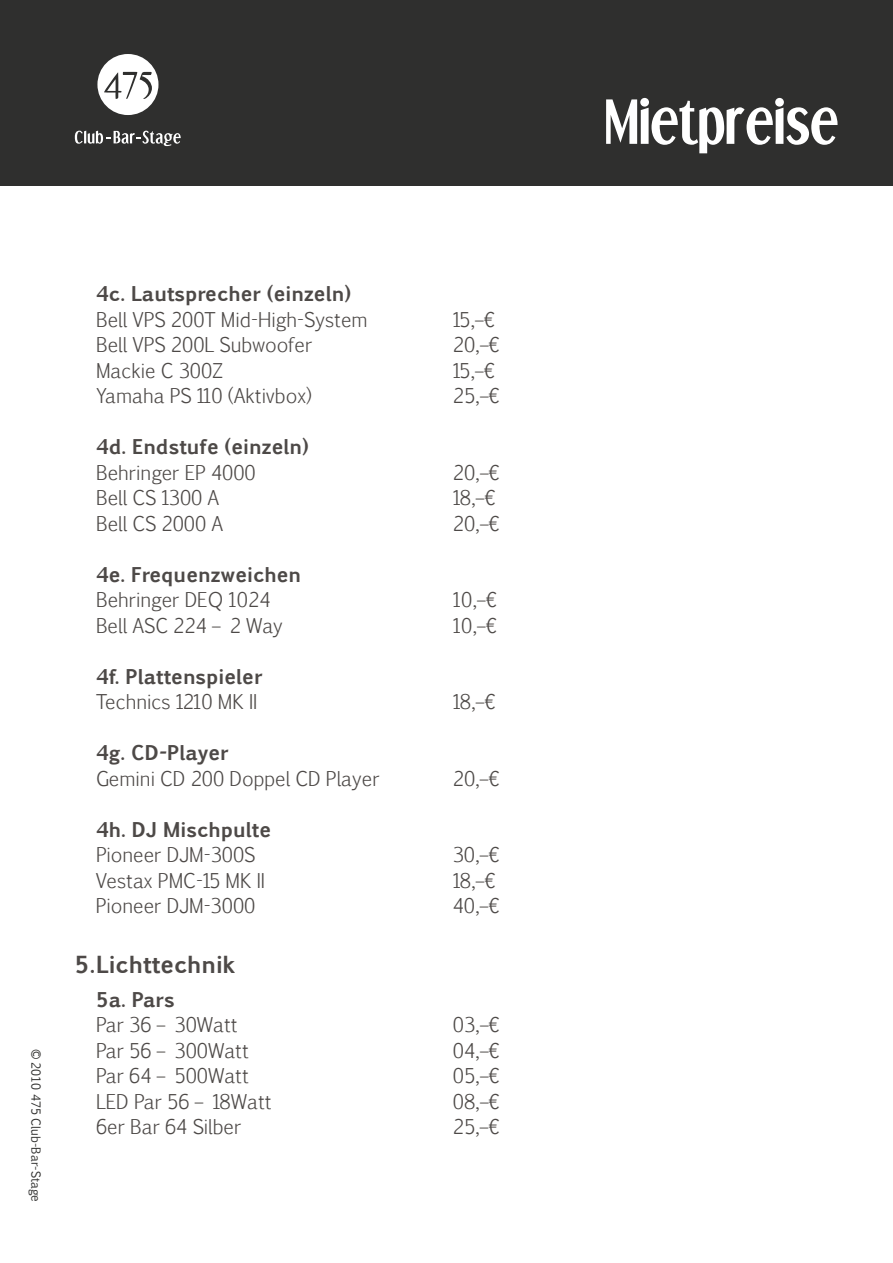
<style>
.page{position:relative;width:893px;height:1263px;background:#fff}
.page>*{position:absolute;margin:0;border:0;box-sizing:border-box;transform-origin:0 0}
.t1{font:700 52.5px "Dream Orphans";color:#fff}
.t2{font:700 22.5px "Pigiarniq";color:#4d4947}
.t3{font:300 19.5px "Pigiarniq";color:#4d4947}
.t4{font:700 19.5px "Pigiarniq";color:#4d4947}
.t5{font:12px "Pigiarniq";color:#2f2f2e}
</style>
<div class="page">
<div style="left:0;top:0;width:893px;height:185px;background:#2f2f2e"></div>
<svg style="left:97px;top:54px;width:61px;height:61px"></svg>
<svg style="left:75px;top:131px;width:106px;height:15px"></svg>
<p class="t5" style="left:44px;top:1049px;width:154px;rotate:90deg">© 2010 475 Club-Bar-Stage</p>
<p class="t4" style="left:96px;top:280px;width:256px">4c. Lautsprecher (einzeln)</p>
<p class="t3" style="left:96px;top:306px;width:273px">Bell VPS 200T Mid-High-System</p>
<p class="t3" style="left:453px;top:306px;width:44px">15,–€</p>
<p class="t3" style="left:96px;top:331px;width:218px">Bell VPS 200L Subwoofer</p>
<p class="t3" style="left:453px;top:331px;width:48px">20,–€</p>
<p class="t3" style="left:96px;top:357px;width:128px">Mackie C 300Z</p>
<p class="t3" style="left:453px;top:357px;width:44px">15,–€</p>
<p class="t3" style="left:96px;top:382px;width:218px">Yamaha PS 110 (Aktivbox)</p>
<p class="t3" style="left:453px;top:382px;width:48px">25,–€</p>
<p class="t4" style="left:96px;top:433px;width:214px">4d. Endstufe (einzeln)</p>
<p class="t3" style="left:96px;top:459px;width:161px">Behringer EP 4000</p>
<p class="t3" style="left:453px;top:459px;width:48px">20,–€</p>
<p class="t3" style="left:96px;top:484px;width:125px">Bell CS 1300 A</p>
<p class="t3" style="left:453px;top:484px;width:44px">18,–€</p>
<p class="t3" style="left:96px;top:510px;width:129px">Bell CS 2000 A</p>
<p class="t3" style="left:453px;top:510px;width:48px">20,–€</p>
<p class="t4" style="left:96px;top:560px;width:207px">4e. Frequenzweichen</p>
<p class="t3" style="left:96px;top:586px;width:176px">Behringer DEQ 1024</p>
<p class="t3" style="left:453px;top:586px;width:46px">10,–€</p>
<p class="t3" style="left:96px;top:612px;width:188px">Bell ASC 224 – 2 Way</p>
<p class="t3" style="left:453px;top:612px;width:46px">10,–€</p>
<p class="t4" style="left:96px;top:662px;width:168px">4f. Plattenspieler</p>
<p class="t3" style="left:96px;top:688px;width:163px">Technics 1210 MK II</p>
<p class="t3" style="left:453px;top:688px;width:44px">18,–€</p>
<p class="t4" style="left:96px;top:739px;width:134px">4g. CD-Player</p>
<p class="t3" style="left:96px;top:765px;width:285px">Gemini CD 200 Doppel CD Player</p>
<p class="t3" style="left:453px;top:765px;width:48px">20,–€</p>
<p class="t4" style="left:96px;top:815px;width:177px">4h. DJ Mischpulte</p>
<p class="t3" style="left:96px;top:841px;width:161px">Pioneer DJM-300S</p>
<p class="t3" style="left:453px;top:841px;width:48px">30,–€</p>
<p class="t3" style="left:96px;top:867px;width:171px">Vestax PMC-15 MK II</p>
<p class="t3" style="left:453px;top:867px;width:44px">18,–€</p>
<p class="t3" style="left:96px;top:892px;width:161px">Pioneer DJM-3000</p>
<p class="t3" style="left:453px;top:892px;width:48px">40,–€</p>
<p class="t2" style="left:75px;top:948px;width:162px">5.Lichttechnik</p>
<p class="t4" style="left:96px;top:985px;width:80px">5a. Pars</p>
<p class="t3" style="left:96px;top:1011px;width:143px">Par 36 – 30Watt</p>
<p class="t3" style="left:453px;top:1011px;width:48px">03,–€</p>
<p class="t3" style="left:96px;top:1037px;width:154px">Par 56 – 300Watt</p>
<p class="t3" style="left:453px;top:1037px;width:48px">04,–€</p>
<p class="t3" style="left:96px;top:1062px;width:154px">Par 64 – 500Watt</p>
<p class="t3" style="left:453px;top:1062px;width:48px">05,–€</p>
<p class="t3" style="left:96px;top:1088px;width:177px">LED Par 56 – 18Watt</p>
<p class="t3" style="left:453px;top:1088px;width:48px">08,–€</p>
<p class="t3" style="left:96px;top:1113px;width:147px">6er Bar 64 Silber</p>
<p class="t3" style="left:453px;top:1113px;width:48px">25,–€</p>
<h1 class="t1" style="left:604px;top:90px;width:236px">Mietpreise</h1>
</div>
